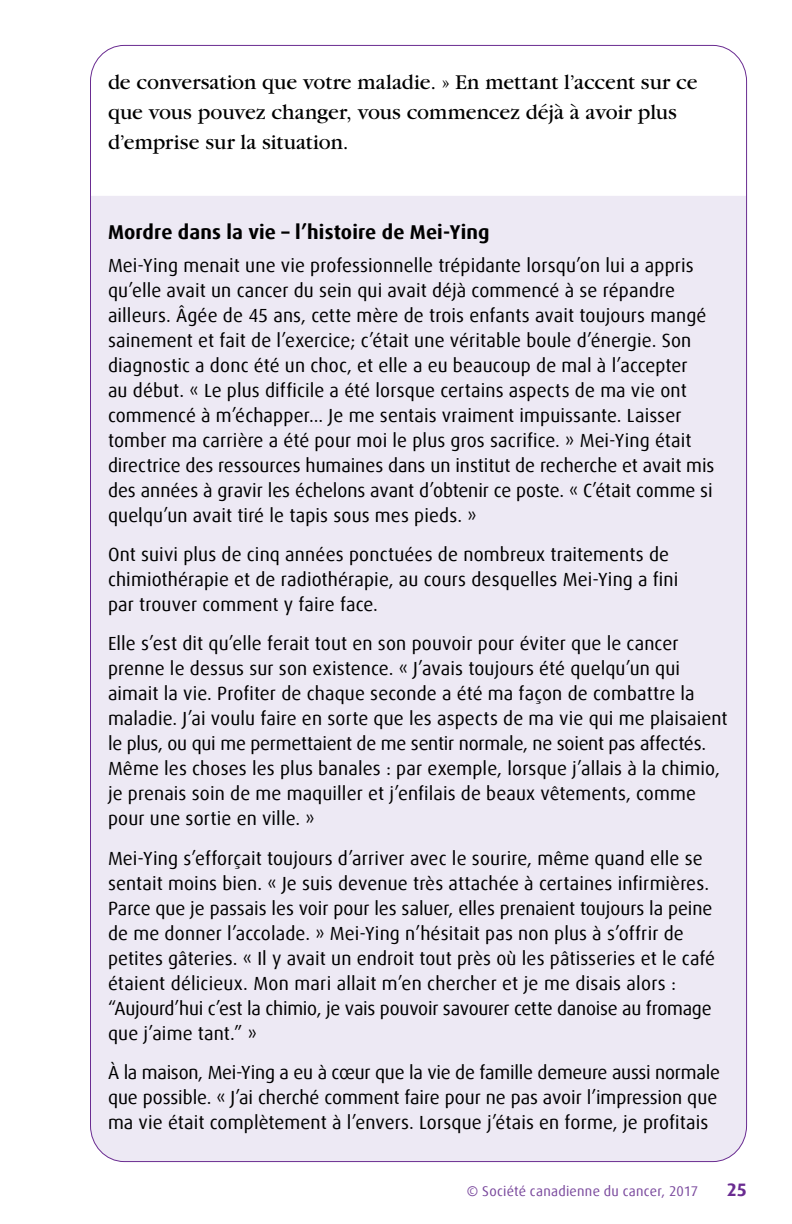
<style>
.page{position:relative;width:792px;height:1224px;background:#fff}
.page>*{position:absolute;margin:0;border:0;box-sizing:border-box;transform-origin:0 0}
.t1{font:22px/30px "Garamond";color:#000}
.t2{font:700 20px "Dax Offc";letter-spacing:.005em;color:#000}
.t3{font:19px/25px "Dax Offc";letter-spacing:.005em;color:#000}
.t4{font:700 18px "Dax Offc";color:#6a2c91}
.t5{font:14px "Dax Offc";letter-spacing:.02em;color:#7a499d}
</style>
<div class="page">
<div style="left:90px;top:196px;width:657px;height:966px;background:#ede9f4"></div>
<p class="t1" style="left:108px;top:67px;width:591px">de conversation que votre maladie. » En mettant l’accent sur ce que vous pouvez changer, vous commencez déjà à avoir plus d’emprise sur la situation.</p>
<p class="t2" style="left:108px;top:220px;width:383px">Mordre dans la vie – l’histoire de Mei-Ying</p>
<p class="t3" style="left:108px;top:253px;width:608px">Mei-Ying menait une vie professionnelle trépidante lorsqu’on lui a appris qu’elle avait un cancer du sein qui avait déjà commencé à se répandre ailleurs. Âgée de 45 ans, cette mère de trois enfants avait toujours mangé sainement et fait de l’exercice; c’était une véritable boule d’énergie. Son diagnostic a donc été un choc, et elle a eu beaucoup de mal à l’accepter<br>au début. « Le plus difficile a été lorsque certains aspects de ma vie ont commencé à m’échapper... Je me sentais vraiment impuissante. Laisser tomber ma carrière a été pour moi le plus gros sacrifice. » Mei-Ying était directrice des ressources humaines dans un institut de recherche et avait mis des années à gravir les échelons avant d’obtenir ce poste. « C’était comme si quelqu’un avait tiré le tapis sous mes pieds. »</p>
<p class="t3" style="left:108px;top:542px;width:572px">Ont suivi plus de cinq années ponctuées de nombreux traitements de chimiothérapie et de radiothérapie, au cours desquelles Mei-Ying a fini par trouver comment y faire face.</p>
<p class="t3" style="left:108px;top:632px;width:621px">Elle s’est dit qu’elle ferait tout en son pouvoir pour éviter que le cancer prenne le dessus sur son existence. « J’avais toujours été quelqu’un qui aimait la vie. Profiter de chaque seconde a été ma façon de combattre la maladie. J’ai voulu faire en sorte que les aspects de ma vie qui me plaisaient le plus, ou qui me permettaient de me sentir normale, ne soient pas affectés.<br>Même les choses les plus banales : par exemple, lorsque j’allais à la chimio, je prenais soin de me maquiller et j’enfilais de beaux vêtements, comme pour une sortie en ville. »</p>
<p class="t3" style="left:108px;top:846px;width:609px">Mei-Ying s’efforçait toujours d’arriver avec le sourire, même quand elle se sentait moins bien. « Je suis devenue très attachée à certaines infirmières.<br>Parce que je passais les voir pour les saluer, elles prenaient toujours la peine de me donner l’accolade. » Mei-Ying n’hésitait pas non plus à s’offrir de petites gâteries. « Il y avait un endroit tout près où les pâtisseries et le café étaient délicieux. Mon mari allait m’en chercher et je me disais alors : “Aujourd’hui c’est la chimio, je vais pouvoir savourer cette danoise au fromage que j’aime tant.” »</p>
<p class="t3" style="left:108px;top:1060px;width:614px">À la maison, Mei-Ying a eu à cœur que la vie de famille demeure aussi normale que possible. « J’ai cherché comment faire pour ne pas avoir l’impression que ma vie était complètement à l’envers. Lorsque j’étais en forme, je profitais</p>
<p class="t5" style="left:467px;top:1182px;width:233px">© Société canadienne du cancer, 2017</p>
<p class="t4" style="left:727px;top:1178px;width:22px">25</p>
</div>
